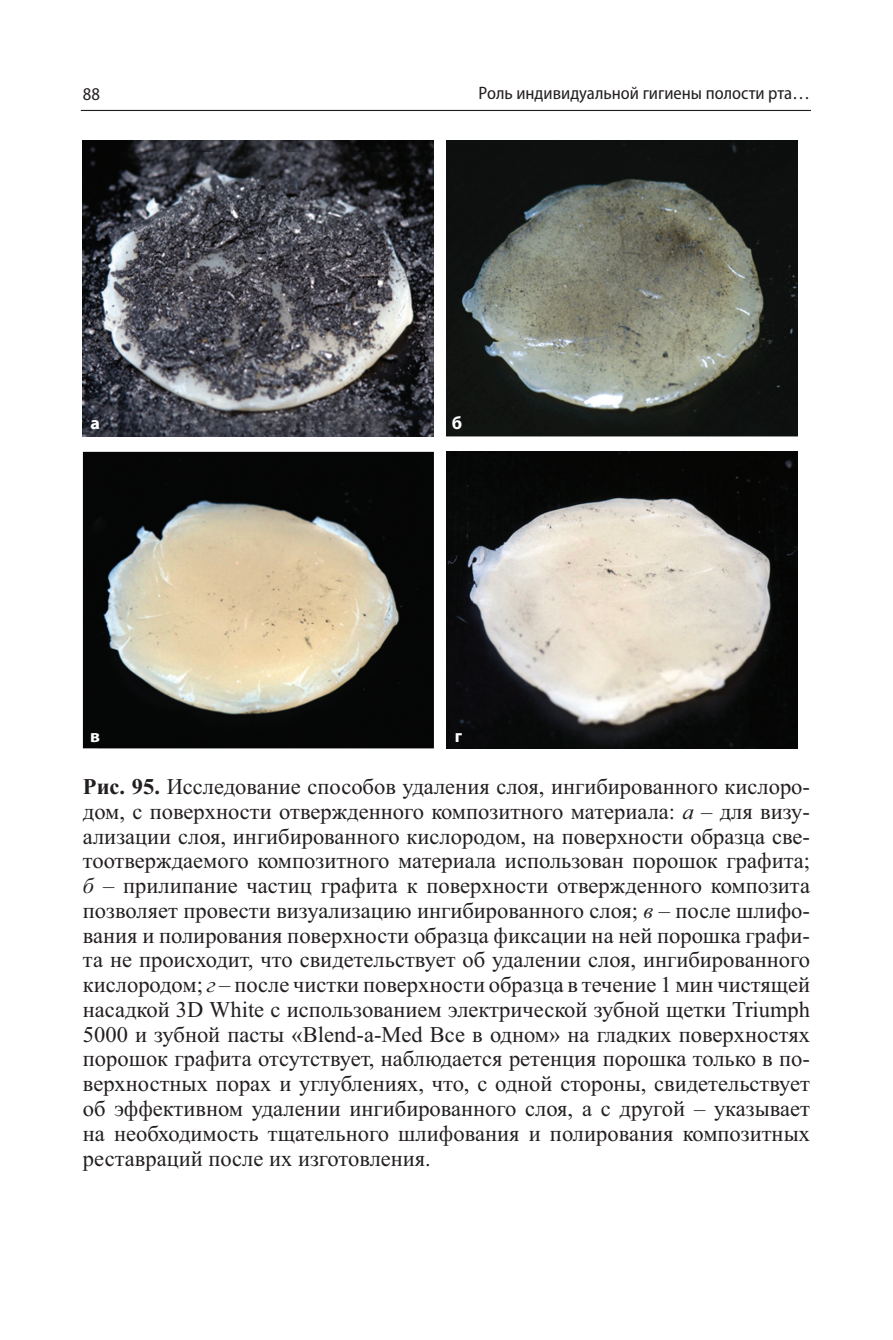
<style>
.page{position:relative;width:893px;height:1340px;background:#fff}
.page>*{position:absolute;margin:0;border:0;box-sizing:border-box;transform-origin:0 0}
.t1{font:22.5px/24.8px "Times New Roman";color:#231f20;text-align:justify}
.t2{font:semi-condensed 18px "Myriad Pro";color:#231f20}
.t3{font:700 18px "Myriad Pro";color:#fff}
.s1{font-weight:700}
.s2{font-style:italic}
</style>
<div class="page">
<hr style="left:81px;top:110px;width:730px;height:1px;background:#231f20">
<img style="left:446px;top:140px;width:351px;height:297px">
<img style="left:446px;top:452px;width:351px;height:296px">
<img style="left:83px;top:140px;width:351px;height:297px">
<img style="left:83px;top:452px;width:351px;height:296px">
<p class="t2" style="left:83px;top:83px;width:19px">88</p>
<p class="t2" style="left:479px;top:82px;width:333px">Роль индивидуальной гигиены полости рта…</p>
<p class="t3" style="left:90px;top:413px;width:11px">а</p>
<p class="t3" style="left:452px;top:413px;width:12px">б</p>
<p class="t3" style="left:90px;top:725px;width:11px">в</p>
<p class="t3" style="left:455px;top:725px;width:9px">г</p>
<p class="t1" style="left:83px;top:776px;width:729px"><span class="s1">Рис. 95.</span> Исследование способов удаления слоя, ингибированного кислоро&shy;дом, с поверхности отвержденного композитного материала: <span class="s2">а</span> – для визу&shy;ализации слоя, ингибированного кислородом, на поверхности образца све&shy;тоотверждаемого композитного материала использован порошок графита; <span class="s2">б</span> – прилипание частиц графита к поверхности отвержденного композита позволяет провести визуализацию ингибированного слоя; <span class="s2">в</span> – после шлифо&shy;вания и полирования поверхности образца фиксации на ней порошка графи&shy;та не происходит, что свидетельствует об удалении слоя, ингибированного кислородом; <span class="s2">г</span> – после чистки поверхности образца в течение 1 мин чистящей насадкой 3D White с использованием электрической зубной щетки Triumph 5000 и зубной пасты «Blend-a-Med Все в одном» на гладких поверхностях порошок графита отсутствует, наблюдается ретенция порошка только в по&shy;верхностных порах и углублениях, что, с одной стороны, свидетельствует об эффективном удалении ингибированного слоя, а с другой – указывает на необходимость тщательного шлифования и полирования композитных реставраций после их изготовления.</p>
</div>
